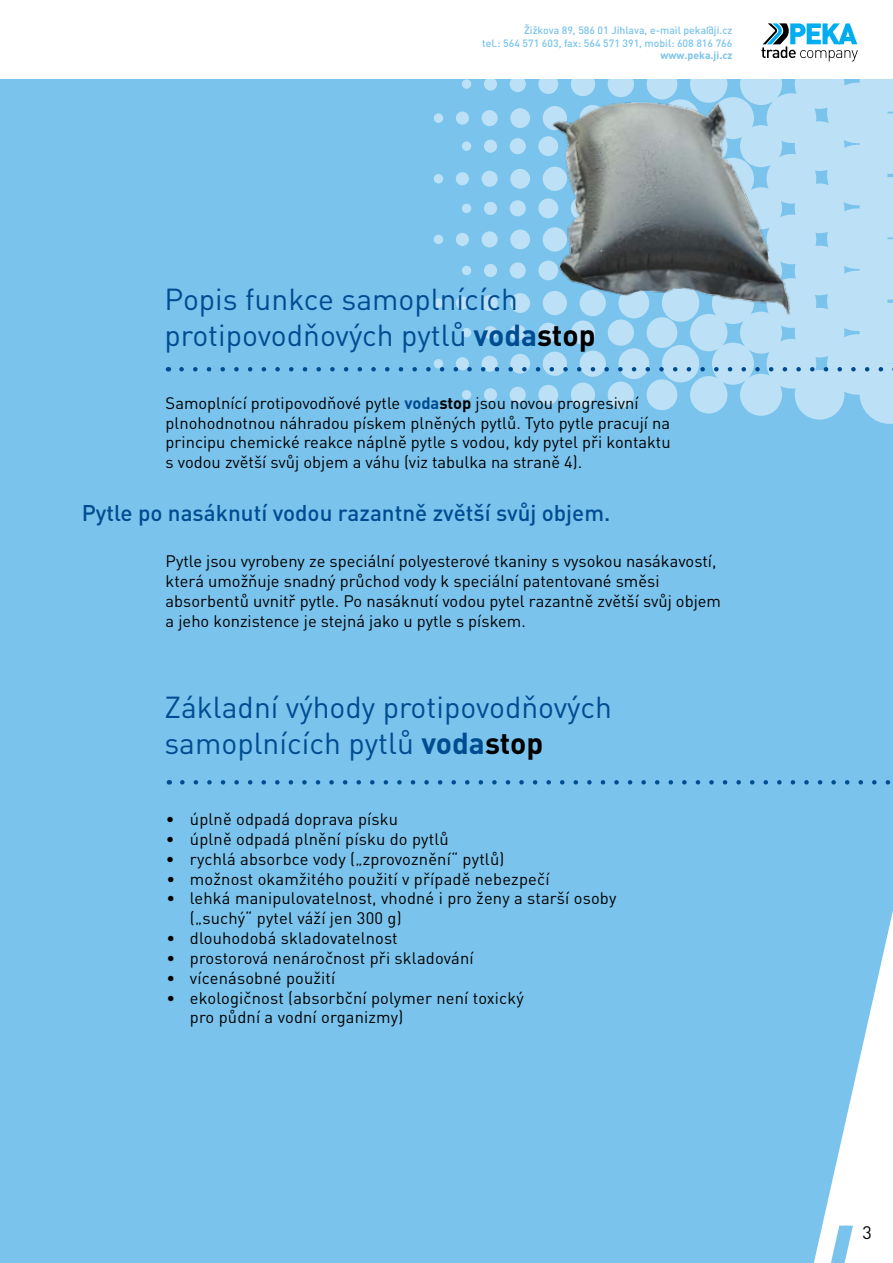
<style>
.page{position:relative;width:893px;height:1263px;background:#fff}
.page>*{position:absolute;margin:0;border:0;box-sizing:border-box;transform-origin:0 0}
.t1{font:30px/36px "DIN Pro";color:#004c91}
.t2{font:500 22.5px "DIN Pro";color:#004c91}
.t3{font:16.5px/19.8px "DIN Pro";color:#000}
.t4{font:500 10.5px/12.6px "DIN Pro";color:#7ac3ec;text-align:right}
.t5{font:700 10.5px "DIN Pro";color:#7ac3ec}
.s1{font-weight:700}
.s2{font-weight:700;color:#000}
.s3{font-weight:700;color:#004c91}
</style>
<div class="page">
<div style="left:0;top:79px;width:893px;height:1184px;background:#7ac3ec"></div>
<div style="left:647px;top:379px;width:30px;height:31px;background:#bce0f5;border-radius:50%"></div>
<div style="left:608px;top:382px;width:26px;height:26px;background:#bce0f5;border-radius:50%"></div>
<div style="left:571px;top:383px;width:24px;height:24px;background:#bce0f5;border-radius:50%"></div>
<div style="left:538px;top:385px;width:20px;height:20px;background:#bce0f5;border-radius:50%"></div>
<div style="left:510px;top:387px;width:16px;height:16px;background:#bce0f5;border-radius:50%"></div>
<div style="left:484px;top:388px;width:13px;height:13px;background:#bce0f5;border-radius:50%"></div>
<div style="left:462px;top:390px;width:9px;height:9px;background:#bce0f5;border-radius:50%"></div>
<div style="left:662px;top:345px;width:37px;height:37px;background:#bce0f5;border-radius:50%"></div>
<div style="left:618px;top:348px;width:31px;height:31px;background:#bce0f5;border-radius:50%"></div>
<div style="left:580px;top:351px;width:26px;height:26px;background:#bce0f5;border-radius:50%"></div>
<div style="left:543px;top:352px;width:24px;height:24px;background:#bce0f5;border-radius:50%"></div>
<div style="left:510px;top:354px;width:20px;height:20px;background:#bce0f5;border-radius:50%"></div>
<div style="left:482px;top:356px;width:16px;height:16px;background:#bce0f5;border-radius:50%"></div>
<div style="left:456px;top:357px;width:13px;height:13px;background:#bce0f5;border-radius:50%"></div>
<div style="left:434px;top:359px;width:9px;height:9px;background:#bce0f5;border-radius:50%"></div>
<div style="left:510px;top:293px;width:20px;height:20px;background:#bce0f5;border-radius:50%"></div>
<div style="left:482px;top:295px;width:16px;height:16px;background:#bce0f5;border-radius:50%"></div>
<div style="left:456px;top:296px;width:13px;height:14px;background:#bce0f5;border-radius:50%"></div>
<svg style="left:434px;top:298px;width:9px;height:10px"></svg>
<div style="left:510px;top:229px;width:20px;height:20px;background:#bce0f5;border-radius:50%"></div>
<div style="left:482px;top:231px;width:16px;height:16px;background:#bce0f5;border-radius:50%"></div>
<svg style="left:456px;top:233px;width:13px;height:13px"></svg>
<div style="left:434px;top:235px;width:9px;height:9px;background:#bce0f5;border-radius:50%"></div>
<div style="left:510px;top:169px;width:20px;height:20px;background:#bce0f5;border-radius:50%"></div>
<div style="left:482px;top:171px;width:16px;height:16px;background:#bce0f5;border-radius:50%"></div>
<div style="left:456px;top:172px;width:13px;height:13px;background:#bce0f5;border-radius:50%"></div>
<div style="left:434px;top:174px;width:9px;height:9px;background:#bce0f5;border-radius:50%"></div>
<svg style="left:690px;top:50px;width:203px;height:374px;fill:#bce0f5"></svg>
<div style="left:510px;top:108px;width:20px;height:20px;background:#bce0f5;border-radius:50%"></div>
<div style="left:482px;top:110px;width:16px;height:16px;background:#bce0f5;border-radius:50%"></div>
<div style="left:456px;top:112px;width:13px;height:13px;background:#bce0f5;border-radius:50%"></div>
<svg style="left:434px;top:113px;width:9px;height:10px"></svg>
<div style="left:647px;top:317px;width:30px;height:31px;background:#bce0f5;border-radius:50%"></div>
<div style="left:608px;top:319px;width:26px;height:27px;background:#bce0f5;border-radius:50%"></div>
<div style="left:571px;top:320px;width:24px;height:25px;background:#bce0f5;border-radius:50%"></div>
<div style="left:538px;top:323px;width:20px;height:19px;background:#bce0f5;border-radius:50%"></div>
<div style="left:510px;top:325px;width:16px;height:16px;background:#bce0f5;border-radius:50%"></div>
<svg style="left:484px;top:326px;width:13px;height:13px"></svg>
<div style="left:462px;top:328px;width:9px;height:9px;background:#bce0f5;border-radius:50%"></div>
<svg style="left:538px;top:261px;width:20px;height:19px"></svg>
<svg style="left:510px;top:262px;width:16px;height:17px"></svg>
<svg style="left:484px;top:264px;width:13px;height:13px"></svg>
<div style="left:462px;top:266px;width:9px;height:9px;background:#bce0f5;border-radius:50%"></div>
<svg style="left:538px;top:198px;width:20px;height:20px"></svg>
<div style="left:510px;top:200px;width:16px;height:16px;background:#bce0f5;border-radius:50%"></div>
<svg style="left:484px;top:202px;width:13px;height:13px"></svg>
<div style="left:462px;top:204px;width:9px;height:9px;background:#bce0f5;border-radius:50%"></div>
<svg style="left:538px;top:136px;width:20px;height:20px"></svg>
<div style="left:510px;top:138px;width:16px;height:16px;background:#bce0f5;border-radius:50%"></div>
<div style="left:484px;top:140px;width:13px;height:13px;background:#bce0f5;border-radius:50%"></div>
<svg style="left:462px;top:141px;width:9px;height:10px"></svg>
<svg style="left:538px;top:74px;width:20px;height:20px"></svg>
<svg style="left:510px;top:76px;width:16px;height:16px"></svg>
<svg style="left:484px;top:77px;width:13px;height:14px"></svg>
<svg style="left:462px;top:79px;width:9px;height:10px"></svg>
<img style="left:540px;top:23px;width:317px;height:307px">
<svg style="left:182px;top:367px;width:711px;height:4px"></svg>
<svg style="left:182px;top:780px;width:709px;height:4px"></svg>
<svg style="left:814px;top:911px;width:79px;height:352px"></svg>
<p class="t4" style="left:482px;top:23px;width:252px">Žižkova 89, 586 01 Jihlava, e-mail peka@ji.cz<br>tel.: 564 571 603, fax: 564 571 391, mobil: 608 816 766</p>
<p class="t5" style="left:661px;top:48px;width:73px">www.peka.ji.cz</p>
<h1 class="t1" style="left:164px;top:280px;width:433px">Popis funkce samoplnících protipovodňových pytlů <span class="s1">voda</span><span class="s2">stop</span></h1>
<p class="t3" style="left:166px;top:392px;width:506px">Samoplnící protipovodňové pytle <span class="s3">voda</span><span class="s1">stop</span> jsou novou progresivní plnohodnotnou náhradou pískem plněných pytlů. Tyto pytle pracují na principu chemické reakce náplně pytle s vodou, kdy pytel při kontaktu s vodou zvětší svůj objem a váhu (viz tabulka na straně 4).</p>
<h2 class="t2" style="left:82px;top:498px;width:530px">Pytle po nasáknutí vodou razantně zvětší svůj objem.</h2>
<p class="t3" style="left:166px;top:551px;width:557px">Pytle jsou vyrobeny ze speciální polyesterové tkaniny s vysokou nasákavostí, která umožňuje snadný průchod vody k speciální patentované směsi absorbentů uvnitř pytle. Po nasáknutí vodou pytel razantně zvětší svůj objem a jeho konzistence je stejná jako u pytle s pískem.</p>
<h1 class="t1" style="left:164px;top:688px;width:449px">Základní výhody protipovodňových samoplnících pytlů <span class="s1">voda</span><span class="s2">stop</span></h1>
<p class="t3" style="left:166px;top:809px;width:234px">• úplně odpadá doprava písku</p>
<p class="t3" style="left:166px;top:828px;width:284px">• úplně odpadá plnění písku do pytlů</p>
<p class="t3" style="left:166px;top:848px;width:340px">• rychlá absorbce vody („zprovoznění“ pytlů)</p>
<p class="t3" style="left:167px;top:868px;width:384px">• možnost okamžitého použití v případě nebezpečí</p>
<p class="t3" style="left:190px;top:888px;width:428px;text-indent:-23px">• lehká manipulovatelnost, vhodné i pro ženy a starší osoby („suchý“ pytel váží jen 300 g)</p>
<p class="t3" style="left:167px;top:927px;width:233px">• dlouhodobá skladovatelnost</p>
<p class="t3" style="left:167px;top:947px;width:309px">• prostorová nenáročnost při skladování</p>
<p class="t3" style="left:167px;top:967px;width:170px">• vícenásobné použití</p>
<p class="t3" style="left:190px;top:987px;width:335px;text-indent:-23px">• ekologičnost (absorbční polymer není toxický pro půdní a vodní organizmy)</p>
</div>
